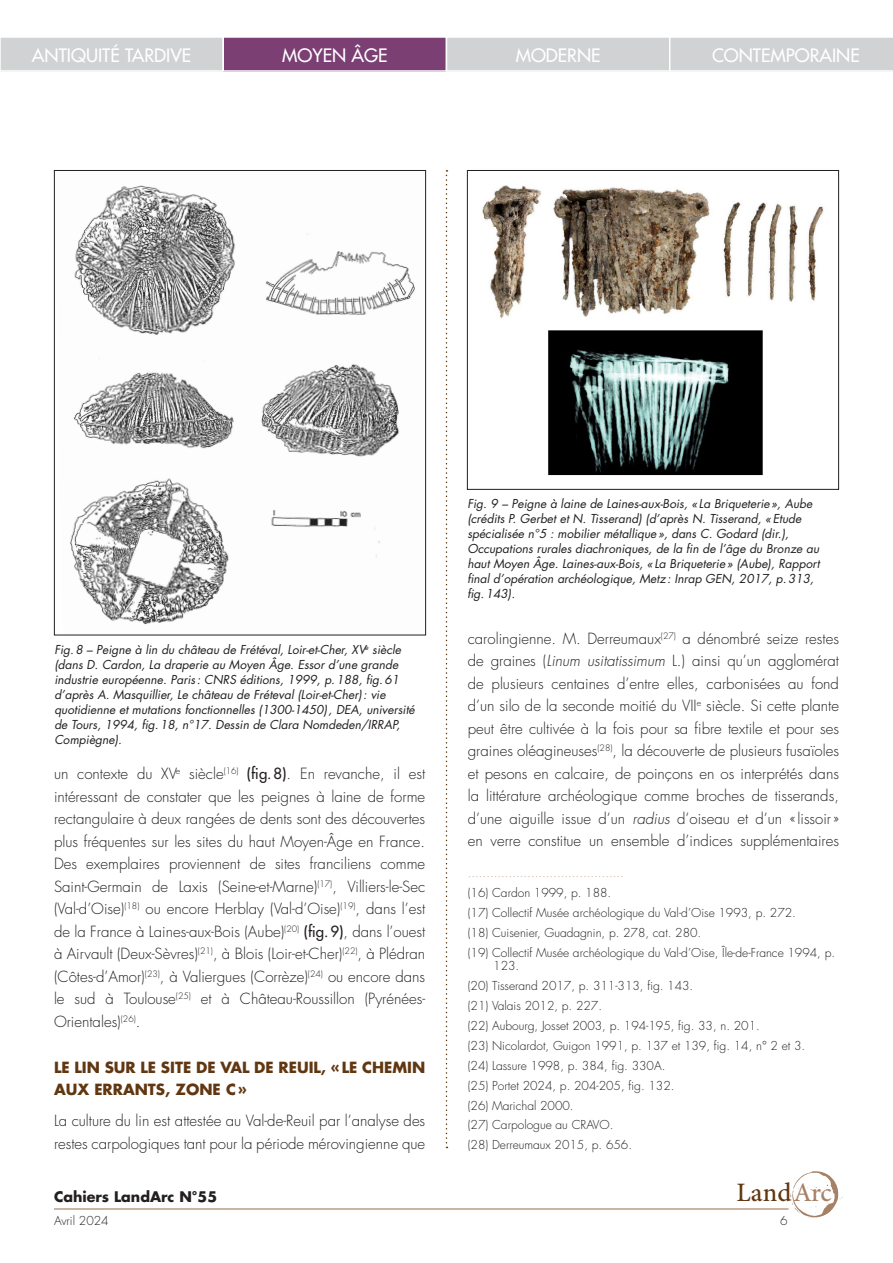
<style>
.page{position:relative;width:893px;height:1263px;background:#fff}
.page>*{position:absolute;margin:0;border:0;box-sizing:border-box;transform-origin:0 0}
.t1{font:500 26.55px "Minion Pro";color:#603711}
.t2{font:18px "Futura";color:#fff}
.t3{font:300 15px/22.5px "Futura";color:#231f20;text-align:justify}
.t4{font:700 15px/22.5px "Futura";color:#603711}
.t5{font:700 14.25px "Futura";color:#231f20}
.t6{font:italic 12px/15px "Futura";color:#231f20}
.t7{font:300 12px/13.5px "Futura";color:#231f20}
.t8{font:300 12px "Futura";color:#ba9d86}
.s1{font-weight:400}
.s2{font-style:italic}
.s3{color:#a68165}
</style>
<div class="page">
<svg style="left:790px;top:1171px;width:53px;height:46px"></svg>
<hr style="left:54px;top:1208px;width:735px;height:2px;background:#ba9d86">
<div style="left:0;top:37px;width:223px;height:34px;background:#d1d2d4"></div>
<div style="left:0;top:36px;width:224px;height:36px;border:2px solid #fff"></div>
<div style="left:223px;top:37px;width:223px;height:34px;background:#7b3f74"></div>
<div style="left:222px;top:36px;width:225px;height:36px;border:2px solid #fff"></div>
<div style="left:446px;top:37px;width:224px;height:34px;background:#d1d2d4"></div>
<div style="left:446px;top:36px;width:224px;height:36px;border:2px solid #fff"></div>
<svg style="left:669px;top:36px;width:224px;height:36px;background:#d5d6d8"></svg>
<svg style="left:446px;top:170px;width:1px;height:978px"></svg>
<img style="left:70px;top:185px;width:345px;height:439px">
<img style="left:482px;top:185px;width:342px;height:291px">
<div style="left:467px;top:170px;width:372px;height:320px;border:1px solid #231f20"></div>
<p class="t2" style="left:32px;top:45px;width:161px">ANTIQUITÉ TARDIVE</p>
<p class="t2" style="left:282px;top:45px;width:107px">MOYEN ÂGE</p>
<p class="t2" style="left:516px;top:45px;width:86px">MODERNE</p>
<p class="t2" style="left:712px;top:45px;width:149px">CONTEMPORAINE</p>
<p class="t6" style="left:54px;top:642px;width:362px">Fig.8 – Peigne à lin du château de Frétéval, Loir-et-Cher, XV<sup>e</sup> siècle (dans D. Cardon, La draperie au Moyen Âge. Essor d’une grande industrie européenne. Paris: CNRS éditions, 1999, p.188, fig.61 d’après A. Masquillier, Le château de Fréteval (Loir-et-Cher): vie quotidienne et mutations fonctionnelles (1300-1450), DEA, université de Tours, 1994, fig.18, n°17. Dessin de Clara Nomdeden/IRRAP, Compiègne).</p>
<p class="t3" style="left:54px;top:763px;width:373px">un contexte du XV<sup>e</sup> siècle<sup>(16)</sup> <span class="s1">(fig.8)</span>. En revanche, il est intéressant de constater que les peignes à laine de forme rectangulaire à deux rangées de dents sont des découvertes plus fréquentes sur les sites du haut Moyen-Âge en France.<br>Des exemplaires proviennent de sites franciliens comme Saint-Germain de Laxis (Seine-et-Marne)<sup>(17)</sup>, Villiers-le-Sec (Val-d’Oise)<sup>(18)</sup> ou encore Herblay (Val-d’Oise)<sup>(19)</sup>, dans l’est de la France à Laines-aux-Bois (Aube)<sup>(20)</sup> <span class="s1">(fig.9)</span>, dans l’ouest à Airvault (Deux-Sèvres)<sup>(21)</sup>, à Blois (Loir-et-Cher)<sup>(22)</sup>, à Plédran (Côtes-d’Amor)<sup>(23)</sup>, à Valiergues (Corrèze)<sup>(24)</sup> ou encore dans le sud à Toulouse<sup>(25)</sup> et à Château-Roussillon (Pyrénées-Orientales)<sup>(26)</sup>.</p>
<p class="t4" style="left:54px;top:1055px;width:373px">LE LIN SUR LE SITE DE VAL DE REUIL, «LE CHEMIN<br>AUX ERRANTS, ZONE C»</p>
<p class="t3" style="left:54px;top:1110px;width:373px">La culture du lin est attestée au Val-de-Reuil par l’analyse des restes carpologiques tant pour la période mérovingienne que</p>
<p class="t5" style="left:54px;top:1187px;width:165px">Cahiers LandArc N°55</p>
<p class="t7" style="left:54px;top:1214px;width:56px">Avril 2024</p>
<p class="t6" style="left:467px;top:496px;width:354px">Fig. 9 – Peigne à laine de Laines-aux-Bois, «La Briqueterie», Aube (crédits P. Gerbet et N. Tisserand) (d’après N. Tisserand, «Etude spécialisée n°5 : mobilier métallique», dans C. Godard (dir.), Occupations rurales diachroniques, de la fin de l’âge du Bronze au haut Moyen Âge. Laines-aux-Bois, «La Briqueterie» (Aube), Rapport final d’opération archéologique, Metz: Inrap GEN, 2017, p.313, fig.143).</p>
<p class="t3" style="left:468px;top:627px;width:373px">carolingienne. M. Derreumaux<sup>(27)</sup> a dénombré seize restes de graines (<span class="s2">Linum usitatissimum</span> L.) ainsi qu’un agglomérat de plusieurs centaines d’entre elles, carbonisées au fond d’un silo de la seconde moitié du VII<sup>e</sup> siècle. Si cette plante peut être cultivée à la fois pour sa fibre textile et pour ses graines oléagineuses<sup>(28)</sup>, la découverte de plusieurs fusaïoles et pesons en calcaire, de poinçons en os interprétés dans la littérature archéologique comme broches de tisserands, d’une aiguille issue d’un <span class="s2">radius</span> d’oiseau et d’un «lissoir» en verre constitue un ensemble d’indices supplémentaires</p>
<p class="t8" style="left:468px;top:866px;width:158px">..........................................</p>
<p class="t7" style="left:468px;top:886px;width:145px">(16) Cardon 1999, p. 188.</p>
<p class="t7" style="left:468px;top:906px;width:330px">(17) Collectif Musée archéologique du Val-d’Oise 1993, p. 272.</p>
<p class="t7" style="left:468px;top:926px;width:235px">(18) Cuisenier, Guadagnin, p. 278, cat. 280.</p>
<p class="t7" style="left:493px;top:946px;width:343px;text-indent:-26px">(19) Collectif Musée archéologique du Val-d’Oise, Île-de-France 1994, p.<br>123.</p>
<p class="t7" style="left:468px;top:979px;width:227px">(20) Tisserand 2017, p. 311-313, fig. 143.</p>
<p class="t7" style="left:468px;top:999px;width:136px">(21) Valais 2012, p. 227.</p>
<p class="t7" style="left:468px;top:1019px;width:294px">(22) Aubourg, Josset 2003, p. 194-195, fig. 33, n. 201.</p>
<p class="t7" style="left:468px;top:1039px;width:339px">(23) Nicolardot, Guigon 1991, p. 137 et 139, fig. 14, n° 2 et 3.</p>
<p class="t7" style="left:468px;top:1059px;width:199px">(24) Lassure 1998, p. 384, fig. 330A.</p>
<p class="t7" style="left:468px;top:1079px;width:208px">(25) Portet 2024, p. 204-205, fig. 132.</p>
<p class="t7" style="left:468px;top:1099px;width:107px">(26) Marichal 2000.</p>
<p class="t7" style="left:468px;top:1119px;width:147px">(27) Carpologue au CRAVO.</p>
<p class="t7" style="left:468px;top:1138px;width:166px">(28) Derreumaux 2015, p. 656.</p>
<p class="t1" style="left:737px;top:1175px;width:96px">Land<span class="s3">Arc</span></p>
<p class="t7" style="left:780px;top:1214px;width:9px">6</p>
</div>
